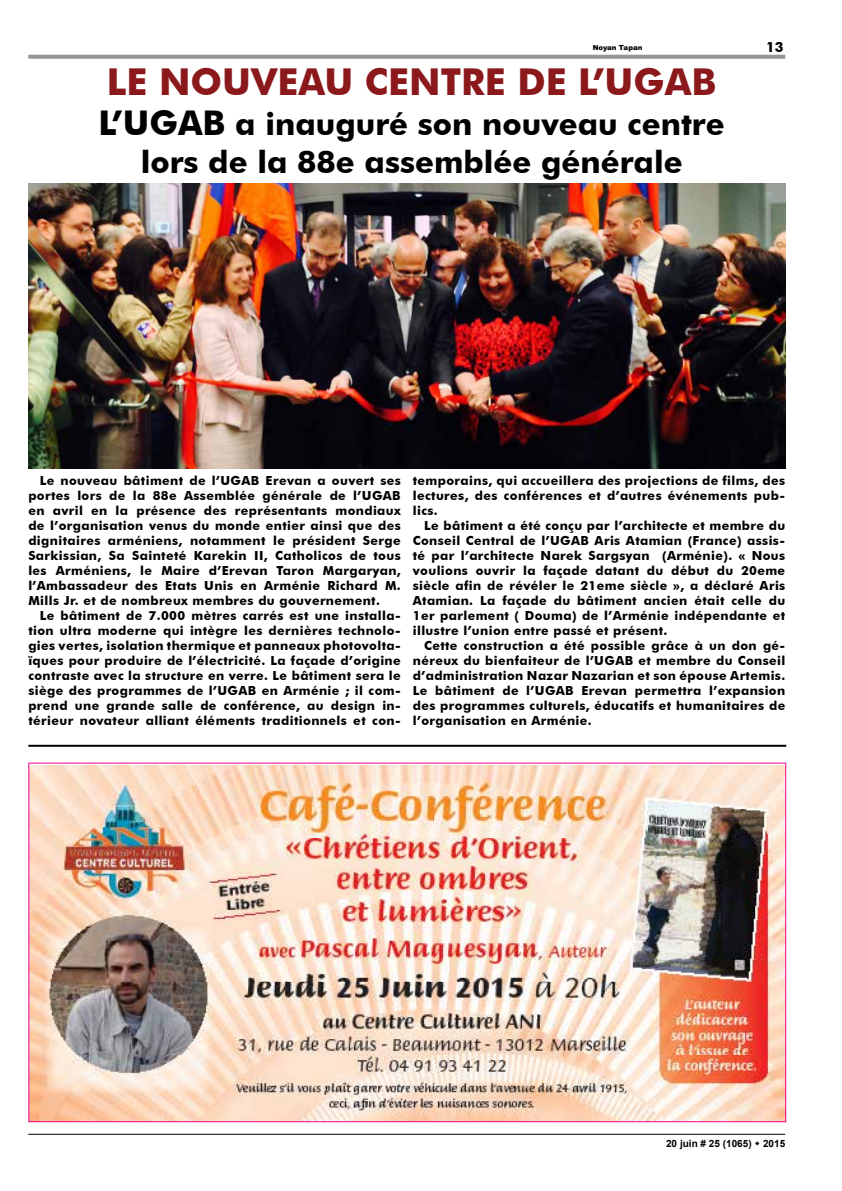
<style>
.page{position:relative;width:842px;height:1191px;background:#fff}
.page>*{position:absolute;margin:0;border:0;box-sizing:border-box;transform-origin:0 0}
.t1{font:700 37px "Futura BT";color:#8b181b}
.t2{font:700 31px/37.2px "Futura BT";color:#000;text-align:center}
.t3{font:700 14px "Futura BT";color:#000}
.t4{font:700 12.5px/15px "Futura BT";letter-spacing:.03em;color:#000;text-align:justify}
.t5{font:700 10px "Arial";color:#000}
.t6{font:900 7px "Arial";color:#000}
.s1{font-size:34px}
</style>
<div class="page">
<svg style="left:28px;top:55px;width:757px;height:4px;background:#9a9c9f"></svg>
<hr style="left:28px;top:1133px;width:757px;height:1px;background:#000">
<img style="left:30px;top:765px;width:754px;height:355px">
<img style="left:28px;top:183px;width:757px;height:285px">
<hr style="left:28px;top:745px;width:758px;height:2px;background:#000">
<p class="t6" style="left:593px;top:42px;width:51px">Noyan Tapan</p>
<p class="t3" style="left:766px;top:39px;width:19px">13</p>
<h1 class="t1" style="left:107px;top:59px;width:611px">LE NOUVEAU CENTRE DE L’UGAB</h1>
<h2 class="t2" style="left:99px;top:106px;width:628px"><span class="s1">L’UGAB</span> a inauguré son nouveau centre lors de la 88e assemblée générale</h2>
<p class="t4" style="left:28px;top:473px;width:374px;text-indent:11px">Le nouveau bâtiment de l’UGAB Erevan a ouvert ses portes lors de la 88e Assemblée générale de l’UGAB en avril en la présence des représentants mondiaux de l’organisation venus du monde entier ainsi que des dignitaires arméniens, notamment le président Serge Sarkissian, Sa Sainteté Karekin II, Catholicos de tous les Arméniens, le Maire d’Erevan Taron Margaryan, l’Ambassadeur des Etats Unis en Arménie Richard M.<br>Mills Jr. et de nombreux membres du gouvernement.</p>
<p class="t4" style="left:28px;top:608px;width:374px;text-indent:11px">Le bâtiment de 7.000 mètres carrés est une installa&shy;tion ultra moderne qui intègre les dernières technolo&shy;gies vertes, isolation thermique et panneaux photovolta&shy;ïques pour produire de l’électricité. La façade d’origine contraste avec la structure en verre. Le bâtiment sera le siège des programmes de l’UGAB en Arménie ; il com&shy;prend une grande salle de conférence, au design in&shy;térieur novateur alliant éléments traditionnels et con-</p>
<p class="t4" style="left:413px;top:473px;width:374px">temporains, qui accueillera des projections de films, des lectures, des conférences et d’autres événements pub&shy;lics.</p>
<p class="t4" style="left:413px;top:518px;width:374px;text-indent:11px">Le bâtiment a été conçu par l’architecte et membre du Conseil Central de l’UGAB Aris Atamian (France) assis&shy;té par l’architecte Narek Sargsyan (Arménie). « Nous voulions ouvrir la façade datant du début du 20eme siècle afin de révéler le 21eme siècle », a déclaré Aris Atamian. La façade du bâtiment ancien était celle du 1er parlement ( Douma) de l’Arménie indépendante et illustre l’union entre passé et présent.</p>
<p class="t4" style="left:413px;top:638px;width:374px;text-indent:11px">Cette construction a été possible grâce à un don gé&shy;néreux du bienfaiteur de l’UGAB et membre du Conseil d’administration Nazar Nazarian et son épouse Artemis.<br>Le bâtiment de l’UGAB Erevan permettra l’expansion des programmes culturels, éducatifs et humanitaires de l’organisation en Arménie.</p>
<p class="t5" style="left:666px;top:1136px;width:121px">20 juin # 25 (1065) 2015</p>
</div>
